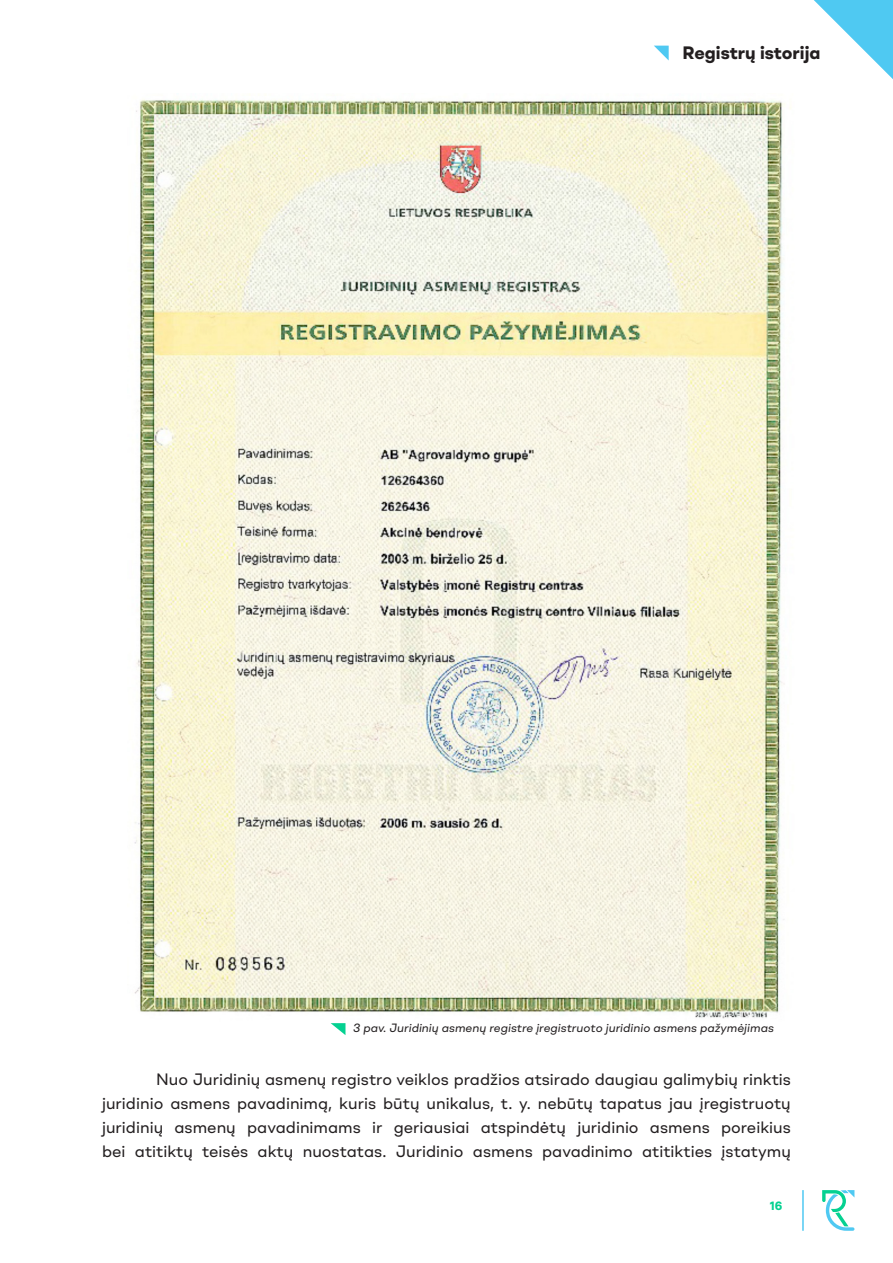
<style>
.page{position:relative;width:893px;height:1263px;background:#fff}
.page>*{position:absolute;margin:0;border:0;box-sizing:border-box;transform-origin:0 0}
.t1{font:700 18px "Shape";color:#231f20}
.t2{font:16.5px/24px "Shape";color:#231f20;text-align:right}
.t3{font:italic 12px "Shape";color:#231f20}
.t4{font:700 12px "Shape";color:#05d191}
</style>
<div class="page">
<svg style="left:814px;top:0;width:79px;height:79px"></svg>
<svg style="left:654px;top:46px;width:15px;height:14px"></svg>
<svg style="left:822px;top:1190px;width:32px;height:41px"></svg>
<hr style="left:802px;top:1190px;width:2px;height:41px;background:#4fc9f2">
<img style="left:134px;top:99px;width:657px;height:936px">
<svg style="left:331px;top:1023px;width:14px;height:12px"></svg>
<p class="t1" style="left:682px;top:40px;width:140px">Registrų istorija</p>
<p class="t3" style="left:353px;top:1020px;width:422px">3 pav. Juridinių asmenų registre įregistruoto juridinio asmens pažymėjimas</p>
<p class="t2" style="left:102px;top:1067px;width:690px">Nuo Juridinių asmenų registro veiklos pradžios atsirado daugiau galimybių rinktis juridinio asmens pavadinimą, kuris būtų unikalus .y.t, nebūtų tapatus jau įregistruotų poreikius</p>
<p class="t2" style="left:102px;top:1115px;width:63px">juridinių</p>
<p class="t2" style="left:247px;top:1115px;width:115px">pavadinimams</p>
<p class="t2" style="left:481px;top:1115px;width:87px">atspindėtų</p>
<p class="t2" style="left:577px;top:1115px;width:63px">juridinio</p>
<p class="t2" style="left:372px;top:1115px;width:12px">ir</p>
<p class="t2" style="left:394px;top:1115px;width:77px">geriausiai</p>
<p class="t2" style="left:175px;top:1115px;width:63px">asmenų</p>
<p class="t2" style="left:650px;top:1115px;width:61px">asmens</p>
<p class="t2" style="left:102px;top:1139px;width:25px">bei</p>
<p class="t2" style="left:135px;top:1139px;width:60px">atitiktų</p>
<p class="t2" style="left:202px;top:1139px;width:48px">teisės</p>
<p class="t2" style="left:258px;top:1139px;width:37px">aktų</p>
<p class="t2" style="left:303px;top:1139px;width:85px">nuostatas.</p>
<p class="t2" style="left:396px;top:1139px;width:69px">Juridinio</p>
<p class="t2" style="left:473px;top:1139px;width:61px">asmens</p>
<p class="t2" style="left:542px;top:1139px;width:92px">pavadinimo</p>
<p class="t2" style="left:642px;top:1139px;width:72px">atitikties</p>
<p class="t2" style="left:722px;top:1139px;width:71px">įstatymų</p>
<p class="t4" style="left:770px;top:1198px;width:14px">16</p>
</div>
